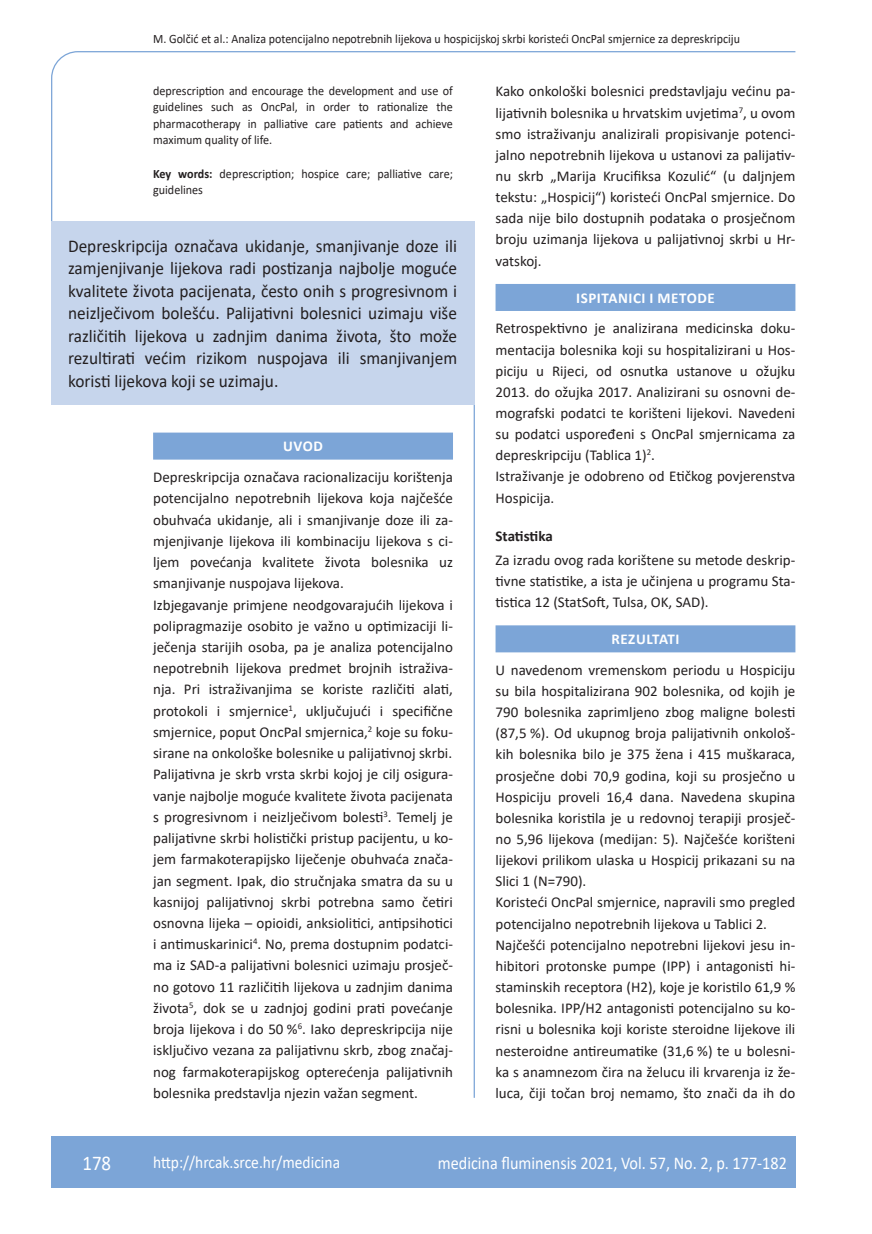
<style>
.page{position:relative;width:872px;height:1234px;background:#fff}
.page>*{position:absolute;margin:0;border:0;box-sizing:border-box;transform-origin:0 0}
.t1{font:21px "Calibri";color:#fff;scale:.9 1}
.anterfile{font:18px/22.5px "Calibri";color:#231f20;text-align:justify;scale:.96 1}
.t2{font:18px "Calibri";color:#fff;scale:.9 1}
.t3{font:17.25px "Calibri";color:#fff;scale:.9 1}
.osnovni_tekst{font:15px/21.1px "Calibri";color:#231f20;text-align:justify}
.naslov_ruler{font:700 15px "Calibri";letter-spacing:.04em;color:#fff}
.podnaslov{font:700 15px "Calibri";letter-spacing:-.01em;color:#231f20}
.summary{font:12.75px/16.5px "Calibri";color:#231f20;text-align:justify;scale:.95 1}
.glava{font:12.75px "Calibri";color:#231f20;scale:.94 1}
.key_words{font:12.75px/16.5px "Calibri";color:#231f20;scale:.95 1}
.s1{font-weight:700}
</style>
<div class="page">
<svg style="left:51px;top:51px;width:745px;height:275px"></svg>
<hr style="left:473px;top:404px;width:2px;height:693px;background:#7ca5d7">
<div style="left:51px;top:1135px;width:744px;height:51px;background:#7ca5d7"></div>
<div style="left:495px;top:284px;width:300px;height:27px;background:#7ca5d7"></div>
<div style="left:495px;top:625px;width:300px;height:27px;background:#7ca5d7"></div>
<div style="left:51px;top:221px;width:423px;height:183px;background:#c6d5ec"></div>
<div style="left:153px;top:432px;width:300px;height:27px;background:#7ca5d7"></div>
<p class="glava" style="left:153px;top:29px;width:626px">M. Golčić et al.: Analiza potencijalno nepotrebnih lijekova u hospicijskoj skrbi koristeći OncPal smjernice za depreskripciju</p>
<p class="summary" style="left:153px;top:82px;width:317px">deprescription and encourage the development and use of guidelines such as OncPal, in order to rationalize the pharmacotherapy in palliative care patients and achieve maximum quality of life.</p>
<p class="key_words" style="left:153px;top:165px;width:317px"><span class="s1">Key words:</span> deprescription; hospice care; palliative care; guidelines</p>
<p class="anterfile" style="left:68px;top:234px;width:407px">Depreskripcija označava ukidanje, smanjivanje doze ili zamjenjivanje lijekova radi postizanja najbolje moguće kvalitete života pacijenata, često onih s progresivnom i neizlječivom bolešću. Palijativni bolesnici uzimaju više različitih lijekova u zadnjim danima života, što može rezultirati većim rizikom nuspojava ili smanjivanjem koristi lijekova koji se uzimaju.</p>
<p class="naslov_ruler" style="left:283px;top:435px;width:41px">UVOD</p>
<p class="osnovni_tekst" style="left:153px;top:466px;width:301px">Depreskripcija označava racionalizaciju korištenja potencijalno nepotrebnih lijekova koja najčešće obuhvaća ukidanje, ali i smanjivanje doze ili za&shy;mjenjivanje lijekova ili kombinaciju lijekova s ci&shy;ljem povećanja kvalitete života bolesnika uz smanjivanje nuspojava lijekova.</p>
<p class="osnovni_tekst" style="left:153px;top:593px;width:301px">Izbjegavanje primjene neodgovarajućih lijekova i polipragmazije osobito je važno u optimizaciji li&shy;ječenja starijih osoba, pa je analiza potencijalno nepotrebnih lijekova predmet brojnih istraživa&shy;nja. Pri istraživanjima se koriste različiti alati, protokoli i smjernice<sup>1</sup>, uključujući i specifične smjernice, poput OncPal smjernica,<sup>2</sup> koje su foku&shy;sirane na onkološke bolesnike u palijativnoj skrbi.</p>
<p class="osnovni_tekst" style="left:153px;top:763px;width:301px">Palijativna je skrb vrsta skrbi kojoj je cilj osigura&shy;vanje najbolje moguće kvalitete života pacijenata s progresivnom i neizlječivom bolesti<sup>3</sup>. Temelj je palijativne skrbi holistički pristup pacijentu, u ko&shy;jem farmakoterapijsko liječenje obuhvaća znača&shy;jan segment. Ipak, dio stručnjaka smatra da su u kasnijoj palijativnoj skrbi potrebna samo četiri osnovna lijeka – opioidi, anksiolitici, antipsihotici i antimuskarinici<sup>4</sup>. No, prema dostupnim podatci&shy;ma iz SAD-a palijativni bolesnici uzimaju prosječ&shy;no gotovo 11 različitih lijekova u zadnjim danima života<sup>5</sup>, dok se u zadnjoj godini prati povećanje broja lijekova i do 50 %<sup>6</sup>. Iako depreskripcija nije isključivo vezana za palijativnu skrb, zbog značaj&shy;nog farmakoterapijskog opterećenja palijativnih bolesnika predstavlja njezin važan segment.</p>
<p class="osnovni_tekst" style="left:495px;top:80px;width:301px">Kako onkološki bolesnici predstavljaju većinu pa&shy;lijativnih bolesnika u hrvatskim uvjetima<sup>7</sup>, u ovom smo istraživanju analizirali propisivanje potenci&shy;jalno nepotrebnih lijekova u ustanovi za palijativ&shy;nu skrb „Marija Krucifiksa Kozulić“ (u daljnjem tekstu: „Hospicij“) koristeći OncPal smjernice. Do sada nije bilo dostupnih podataka o prosječnom broju uzimanja lijekova u palijativnoj skrbi u Hr&shy;vatskoj.</p>
<p class="naslov_ruler" style="left:576px;top:287px;width:140px">ISPITANICI I METODE</p>
<p class="osnovni_tekst" style="left:495px;top:317px;width:301px">Retrospektivno je analizirana medicinska doku&shy;mentacija bolesnika koji su hospitalizirani u Hos&shy;piciju u Rijeci, od osnutka ustanove u ožujku 2013. do ožujka 2017. Analizirani su osnovni de&shy;mografski podatci te korišteni lijekovi. Navedeni su podatci uspoređeni s OncPal smjernicama za depreskripciju (Tablica 1)<sup>2</sup>.</p>
<p class="osnovni_tekst" style="left:495px;top:465px;width:301px">Istraživanje je odobreno od Etičkog povjerenstva<br>Hospicija.</p>
<p class="podnaslov" style="left:495px;top:525px;width:59px">Statistika</p>
<p class="osnovni_tekst" style="left:495px;top:548px;width:301px">Za izradu ovog rada korištene su metode deskrip&shy;tivne statistike, a ista je učinjena u programu Sta&shy;tistica 12 (StatSoft, Tulsa, OK, SAD).</p>
<p class="naslov_ruler" style="left:611px;top:628px;width:70px">REZULTATI</p>
<p class="osnovni_tekst" style="left:495px;top:658px;width:301px">U navedenom vremenskom periodu u Hospiciju su bila hospitalizirana 902 bolesnika, od kojih je 790 bolesnika zaprimljeno zbog maligne bolesti (87,5 %). Od ukupnog broja palijativnih onkološ&shy;kih bolesnika bilo je 375 žena i 415 muškaraca, prosječne dobi 70,9 godina, koji su prosječno u Hospiciju proveli 16,4 dana. Navedena skupina bolesnika koristila je u redovnoj terapiji prosječ&shy;no 5,96 lijekova (medijan: 5). Najčešće korišteni lijekovi prilikom ulaska u Hospicij prikazani su na Slici 1 (N=790).</p>
<p class="osnovni_tekst" style="left:495px;top:891px;width:301px">Koristeći OncPal smjernice, napravili smo pregled potencijalno nepotrebnih lijekova u Tablici 2.</p>
<p class="osnovni_tekst" style="left:495px;top:933px;width:301px">Najčešći potencijalno nepotrebni lijekovi jesu in&shy;hibitori protonske pumpe (IPP) i antagonisti hi&shy;staminskih receptora (H2), koje je koristilo 61,9 % bolesnika. IPP/H2 antagonisti potencijalno su ko&shy;risni u bolesnika koji koriste steroidne lijekove ili nesteroidne antireumatike (31,6 %) te u bolesni&shy;ka s anamnezom čira na želucu ili krvarenja iz že&shy;luca, čiji točan broj nemamo, što znači da ih do</p>
<p class="t1" style="left:82px;top:1147px;width:33px">178</p>
<p class="t3" style="left:153px;top:1149px;width:209px">http://hrcak.srce.hr/medicina</p>
<p class="t2" style="left:438px;top:1149px;width:389px">medicina fluminensis 2021, Vol. 57, No. 2, p. 177-182</p>
</div>
